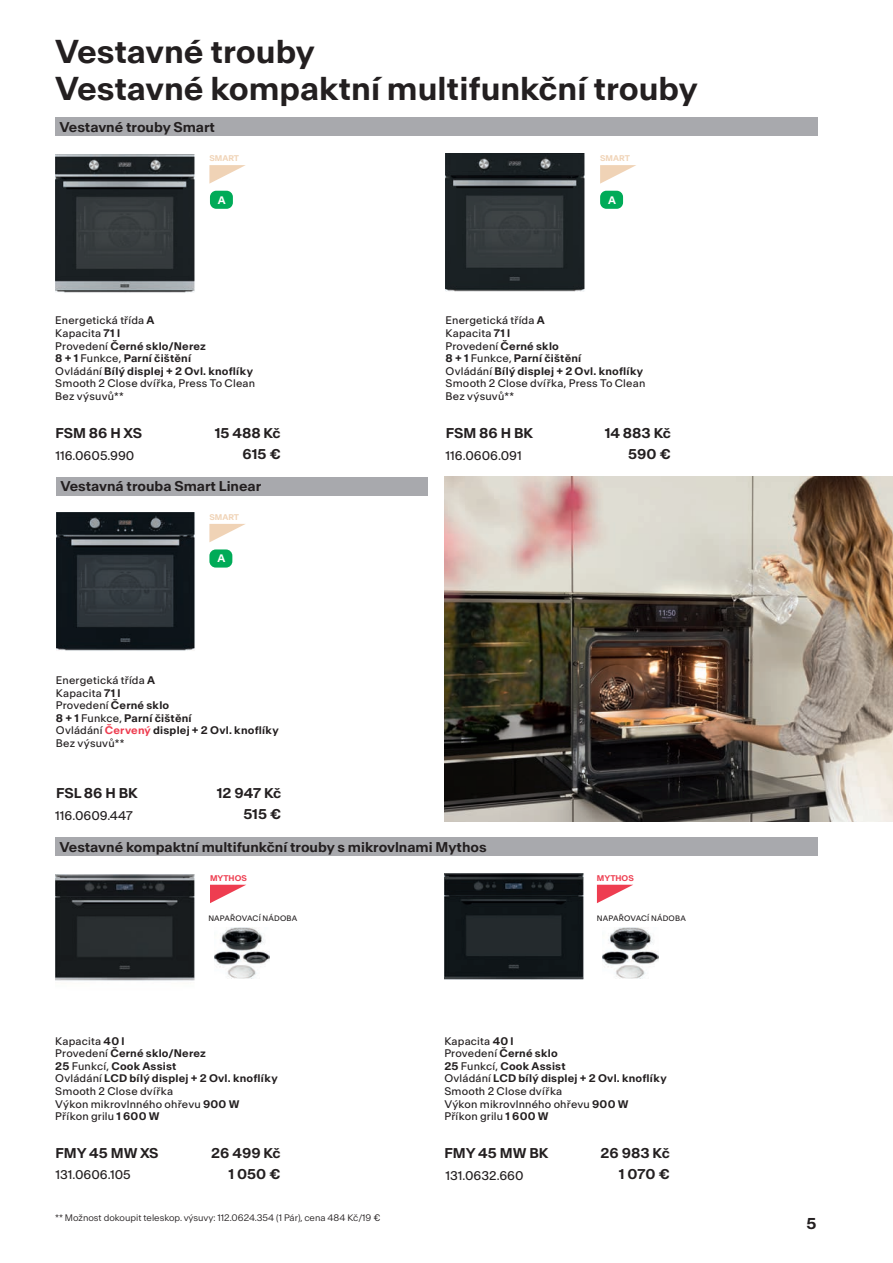
<style>
.page{position:relative;width:893px;height:1263px;background:#fff}
.page>*{position:absolute;margin:0;border:0;box-sizing:border-box;transform-origin:0 0}
.t1{font:600 31.5px/37.8px "Antarctica";color:#231f20}
.t2{font:600 15px "Antarctica";color:#231f20}
.t3{font:600 13.5px/21px "Antarctica";color:#231f20;text-align:right}
.t4{font:12px "Antarctica";color:#231f20}
.t5{font:10.5px/12.6px "Antarctica";letter-spacing:.02em;color:#231f20}
.t6{font:600 10.35px "Antarctica";color:#fff}
.t7{font:300 9px "Antarctica";color:#231f20}
.t8{font:600 7.8px "Antarctica";color:#f0d3b6}
.t9{font:600 7.8px "Antarctica";color:#ee3d50}
.t10{font:7.5px "Antarctica";letter-spacing:.025em;color:#231f20}
.s1{font-weight:600}
.s2{font-weight:600;color:#ee3d50}
</style>
<div class="page">
<svg style="left:210px;top:885px;width:36px;height:18px"></svg>
<svg style="left:597px;top:885px;width:36px;height:18px"></svg>
<div style="left:55px;top:118px;width:762px;height:18px;background:#a8a9ad"></div>
<img style="left:56px;top:154px;width:139px;height:139px">
<img style="left:446px;top:153px;width:139px;height:139px">
<div style="left:210px;top:191px;width:23px;height:18px;background:#00ab58;border-radius:6px"></div>
<div style="left:600px;top:191px;width:23px;height:18px;background:#00ab58;border-radius:6px"></div>
<svg style="left:209px;top:165px;width:37px;height:19px"></svg>
<svg style="left:600px;top:165px;width:36px;height:19px"></svg>
<div style="left:56px;top:477px;width:371px;height:18px;background:#a8a9ad"></div>
<img style="left:56px;top:513px;width:139px;height:138px">
<div style="left:209px;top:549px;width:23px;height:19px;background:#00ab58;border-radius:6px"></div>
<svg style="left:209px;top:524px;width:36px;height:18px"></svg>
<div style="left:55px;top:838px;width:762px;height:18px;background:#a8a9ad"></div>
<img style="left:56px;top:874px;width:139px;height:107px">
<img style="left:603px;top:927px;width:55px;height:51px">
<img style="left:214px;top:927px;width:56px;height:51px">
<img style="left:445px;top:873px;width:139px;height:107px">
<img style="left:444px;top:476px;width:449px;height:346px">
<h1 class="t1" style="left:55px;top:35px;width:644px">Vestavné trouby<br>Vestavné kompaktní multifunkční trouby</h1>
<p class="t3" style="left:60px;top:117px;width:157px">Vestavné trouby Smart</p>
<p class="t8" style="left:209px;top:156px;width:31px">SMART</p>
<p class="t8" style="left:600px;top:156px;width:31px">SMART</p>
<p class="t6" style="left:218px;top:196px;width:9px">A</p>
<p class="t6" style="left:608px;top:196px;width:9px">A</p>
<p class="t5" style="left:55px;top:315px;width:201px">Energetická třída <span class="s1">A<br></span>Kapacita <span class="s1">71 l<br></span>Provedení <span class="s1">Černé sklo/Nerez<br>8 + 1</span> Funkce, <span class="s1">Parní čištění<br></span>Ovládání <span class="s1">Bílý displej + 2 Ovl. knoflíky<br></span>Smooth 2 Close dvířka, Press To Clean<br>Bez výsuvů**</p>
<p class="t5" style="left:446px;top:315px;width:201px">Energetická třída <span class="s1">A<br></span>Kapacita <span class="s1">71 l<br></span>Provedení <span class="s1">Černé sklo<br>8 + 1</span> Funkce, <span class="s1">Parní čištění<br></span>Ovládání <span class="s1">Bílý displej + 2 Ovl. knoflíky<br></span>Smooth 2 Close dvířka, Press To Clean<br>Bez výsuvů**</p>
<p class="t3" style="left:55px;top:423px;width:88px">FSM 86 H XS</p>
<p class="t3" style="left:215px;top:423px;width:68px">15 488 Kč<br>615 €</p>
<p class="t3" style="left:446px;top:423px;width:89px">FSM 86 H BK</p>
<p class="t3" style="left:605px;top:423px;width:68px">14 883 Kč</p>
<p class="t4" style="left:55px;top:451px;width:81px">116.0605.990</p>
<p class="t4" style="left:446px;top:451px;width:78px">116.0606.091</p>
<p class="t3" style="left:628px;top:444px;width:44px">590 €</p>
<p class="t3" style="left:60px;top:477px;width:202px">Vestavná trouba Smart Linear</p>
<p class="t8" style="left:209px;top:514px;width:31px">SMART</p>
<p class="t6" style="left:217px;top:555px;width:9px">A</p>
<p class="t5" style="left:56px;top:675px;width:224px">Energetická třída <span class="s1">A<br></span>Kapacita <span class="s1">71 l<br></span>Provedení <span class="s1">Černé sklo<br>8 + 1</span> Funkce, <span class="s1">Parní čištění<br></span>Ovládání <span class="s2">Červený</span> <span class="s1">displej + 2 Ovl. knoflíky<br></span>Bez výsuvů**</p>
<p class="t3" style="left:56px;top:784px;width:83px">FSL 86 H BK</p>
<p class="t3" style="left:217px;top:784px;width:66px">12 947 Kč</p>
<p class="t4" style="left:55px;top:811px;width:79px">116.0609.447</p>
<p class="t3" style="left:243px;top:805px;width:40px">515 €</p>
<p class="t3" style="left:60px;top:837px;width:429px">Vestavné kompaktní multifunkční trouby s mikrovlnami Mythos</p>
<p class="t9" style="left:210px;top:875px;width:38px">MYTHOS</p>
<p class="t9" style="left:597px;top:875px;width:38px">MYTHOS</p>
<p class="t10" style="left:208px;top:915px;width:90px">NAPAŘOVACÍ NÁDOBA</p>
<p class="t10" style="left:597px;top:915px;width:90px">NAPAŘOVACÍ NÁDOBA</p>
<p class="t5" style="left:55px;top:1035px;width:224px">Kapacita <span class="s1">40 l<br></span>Provedení <span class="s1">Černé sklo/Nerez<br>25</span> Funkcí, <span class="s1">Cook Assist<br></span>Ovládání <span class="s1">LCD bílý displej + 2 Ovl. knoflíky<br></span>Smooth 2 Close dvířka<br>Výkon mikrovlnného ohřevu <span class="s1">900 W<br></span>Příkon grilu <span class="s1">1 600 W</span></p>
<p class="t5" style="left:444px;top:1035px;width:224px">Kapacita <span class="s1">40 l<br></span>Provedení <span class="s1">Černé sklo<br>25</span> Funkcí, <span class="s1">Cook Assist<br></span>Ovládání <span class="s1">LCD bílý displej + 2 Ovl. knoflíky<br></span>Smooth 2 Close dvířka<br>Výkon mikrovlnného ohřevu <span class="s1">900 W<br></span>Příkon grilu <span class="s1">1 600 W</span></p>
<p class="t3" style="left:55px;top:1143px;width:105px">FMY 45 MW XS</p>
<p class="t3" style="left:211px;top:1143px;width:71px">26 499 Kč<br>1 050 €</p>
<p class="t3" style="left:444px;top:1143px;width:105px">FMY 45 MW BK</p>
<p class="t3" style="left:601px;top:1143px;width:71px">26 983 Kč</p>
<p class="t4" style="left:55px;top:1170px;width:77px">131.0606.105</p>
<p class="t4" style="left:445px;top:1171px;width:80px">131.0632.660</p>
<p class="t3" style="left:619px;top:1164px;width:52px">1 070 €</p>
<p class="t7" style="left:55px;top:1214px;width:327px">** Možnost dokoupit teleskop. výsuvy: 112.0624.354 (1 Pár), cena 484 Kč/19 €</p>
<h2 class="t2" style="left:806px;top:1218px;width:12px">5</h2>
</div>
